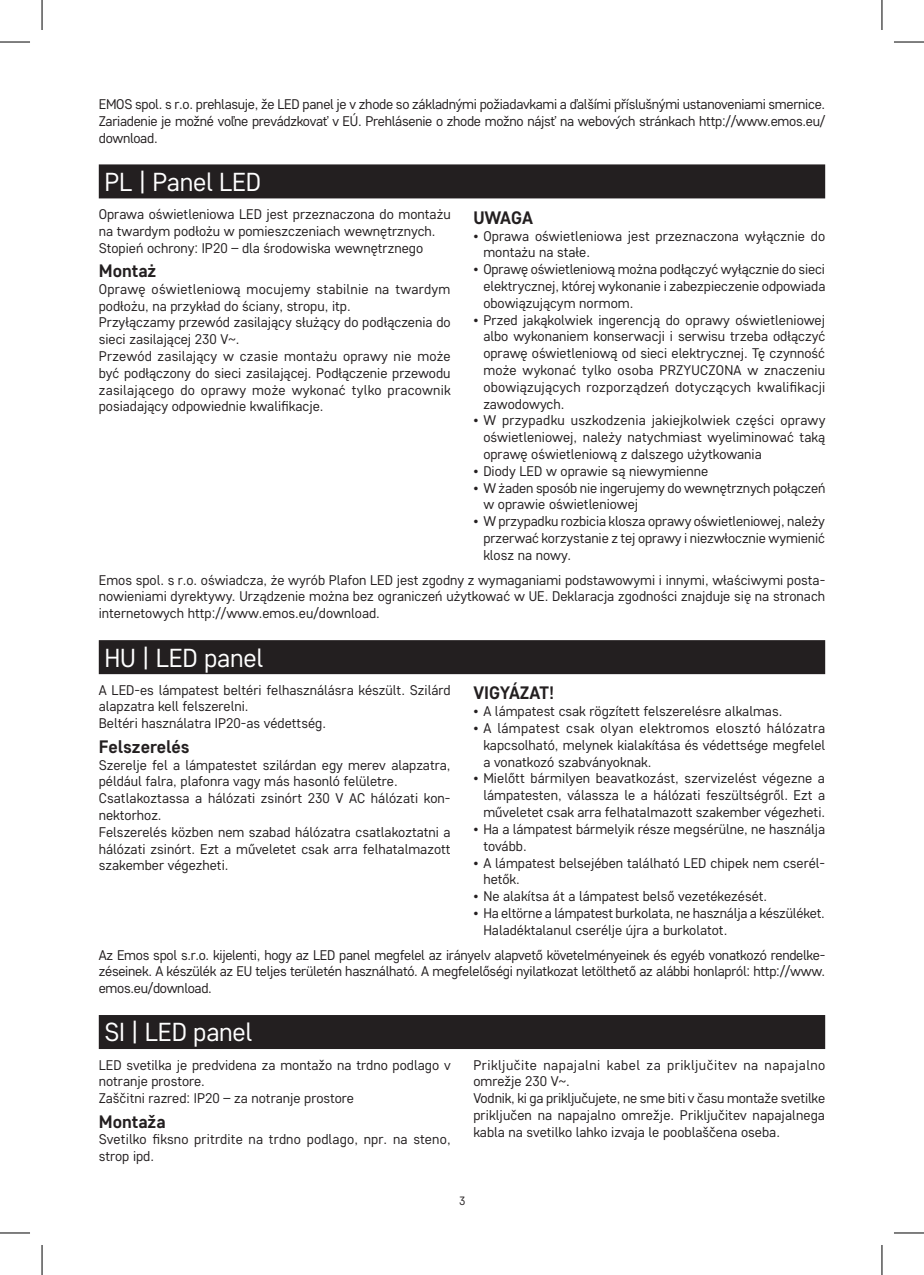
<style>
.page{position:relative;width:924px;height:1275px;background:#fff}
.page>*{position:absolute;margin:0;border:0;box-sizing:border-box;transform-origin:0 0}
.t1{font:26px "Core Sans D35";letter-spacing:-.01em;color:#fff}
.t2{font:700 18px "Core Sans D55";color:#231f20}
.t3{font:14px/16.8px "Core Sans D35";color:#231f20}
.t4{font:12px "Core Sans D35";color:#231f20}
</style>
<div class="page">
<div style="left:99px;top:164px;width:725px;height:34px;background:#231f20"></div>
<div style="left:99px;top:640px;width:725px;height:34px;background:#231f20"></div>
<div style="left:99px;top:1015px;width:725px;height:34px;background:#231f20"></div>
<hr style="left:0;top:42px;width:30px;height:1px;background:#000">
<hr style="left:893px;top:42px;width:30px;height:1px;background:#000">
<hr style="left:0;top:1232px;width:30px;height:1px;background:#000">
<hr style="left:893px;top:1232px;width:30px;height:1px;background:#000">
<hr style="left:42px;top:0;width:1px;height:30px;background:#000">
<hr style="left:42px;top:1245px;width:1px;height:30px;background:#000">
<hr style="left:881px;top:0;width:1px;height:30px;background:#000">
<hr style="left:881px;top:1245px;width:1px;height:30px;background:#000">
<p class="t3" style="left:99px;top:95px;width:727px;text-align:justify">EMOS spol. s r.o. prehlasuje, že LED panel je v zhode so základnými požiadavkami a ďalšími příslušnými ustanoveniami smernice.<br>Zariadenie je možné voľne prevádzkovať v EÚ. Prehlásenie o zhode možno nájsť na webových stránkach http://www.emos.eu/ download.</p>
<h1 class="t1" style="left:104px;top:165px;width:158px">PL | Panel LED</h1>
<p class="t3" style="left:99px;top:205px;width:353px">Oprawa oświetleniowa LED jest przeznaczona do montażu na twardym podłożu w pomieszczeniach wewnętrznych.<br>Stopień ochrony: IP20 – dla środowiska wewnętrznego</p>
<p class="t2" style="left:99px;top:259px;width:59px">Montaż</p>
<p class="t3" style="left:99px;top:280px;width:353px">Oprawę oświetleniową mocujemy stabilnie na twardym podłożu, na przykład do ściany, stropu, itp.<br>Przyłączamy przewód zasilający służący do podłączenia do sieci zasilającej 230 V~.<br>Przewód zasilający w czasie montażu oprawy nie może być podłączony do sieci zasilającej. Podłączenie przewodu zasilającego do oprawy może wykonać tylko pracownik posiadający odpowiednie kwalifikacje.</p>
<p class="t2" style="left:473px;top:206px;width:61px">UWAGA</p>
<p class="t3" style="left:483px;top:227px;width:343px;text-indent:-10px">• Oprawa oświetleniowa jest przeznaczona wyłącznie do montażu na stałe.</p>
<p class="t3" style="left:483px;top:260px;width:343px;text-align:justify;text-indent:-10px">• Oprawę oświetleniową można podłączyć wyłącznie do sieci elektrycznej, której wykonanie i zabezpieczenie odpowiada obowiązującym normom.</p>
<p class="t3" style="left:483px;top:311px;width:343px;text-align:justify;text-indent:-10px">• Przed jakąkolwiek ingerencją do oprawy oświetleniowej albo wykonaniem konserwacji i serwisu trzeba odłączyć oprawę oświetleniową od sieci elektrycznej. Tę czynność może wykonać tylko osoba PRZYUCZONA w znaczeniu obowiązujących rozporządzeń dotyczących kwalifikacji zawodowych.</p>
<p class="t3" style="left:483px;top:412px;width:343px;text-align:justify;text-indent:-10px">• W przypadku uszkodzenia jakiejkolwiek części oprawy oświetleniowej, należy natychmiast wyeliminować taką oprawę oświetleniową z dalszego użytkowania</p>
<p class="t3" style="left:473px;top:462px;width:236px">• Diody LED w oprawie są niewymienne</p>
<p class="t3" style="left:483px;top:479px;width:343px;text-indent:-10px">• W żaden sposób nie ingerujemy do wewnętrznych połączeń w oprawie oświetleniowej</p>
<p class="t3" style="left:483px;top:512px;width:343px;text-align:justify;text-indent:-10px">• W przypadku rozbicia klosza oprawy oświetleniowej, należy przerwać korzystanie z tej oprawy i niezwłocznie wymienić klosz na nowy.</p>
<p class="t3" style="left:99px;top:571px;width:727px;text-align:justify">Emos spol. s r.o. oświadcza, że wyrób Plafon LED jest zgodny z wymaganiami podstawowymi i innymi, właściwymi posta&shy;nowieniami dyrektywy. Urządzenie można bez ograniczeń użytkować w UE. Deklaracja zgodności znajduje się na stronach internetowych http://www.emos.eu/download.</p>
<h1 class="t1" style="left:104px;top:640px;width:160px">HU | LED panel</h1>
<p class="t3" style="left:99px;top:681px;width:353px">A LED-es lámpatest beltéri felhasználásra készült. Szilárd alapzatra kell felszerelni.<br>Beltéri használatra IP20-as védettség.</p>
<p class="t2" style="left:99px;top:734px;width:92px">Felszerelés</p>
<p class="t3" style="left:99px;top:756px;width:353px">Szerelje fel a lámpatestet szilárdan egy merev alapzatra, például falra, plafonra vagy más hasonló felületre.<br>Csatlakoztassa a hálózati zsinórt 230 V AC hálózati kon&shy;nektorhoz.<br>Felszerelés közben nem szabad hálózatra csatlakoztatni a hálózati zsinórt. Ezt a műveletet csak arra felhatalmazott szakember végezheti.</p>
<p class="t2" style="left:473px;top:681px;width:83px">VIGYÁZAT!</p>
<p class="t3" style="left:473px;top:702px;width:310px">• A lámpatest csak rögzített felszerelésre alkalmas.</p>
<p class="t3" style="left:483px;top:719px;width:343px;text-align:justify;text-indent:-10px">• A lámpatest csak olyan elektromos elosztó hálózatra kapcsolható, melynek kialakítása és védettsége megfelel a vonatkozó szabványoknak.</p>
<p class="t3" style="left:483px;top:769px;width:343px;text-align:justify;text-indent:-10px">• Mielőtt bármilyen beavatkozást, szervizelést végezne a lámpatesten, válassza le a hálózati feszültségről. Ezt a műveletet csak arra felhatalmazott szakember végezheti.</p>
<p class="t3" style="left:483px;top:820px;width:343px;text-indent:-10px">• Ha a lámpatest bármelyik része megsérülne, ne használja tovább.</p>
<p class="t3" style="left:483px;top:853px;width:343px;text-indent:-10px">• A lámpatest belsejében található LED chipek nem cserél&shy;hetők.</p>
<p class="t3" style="left:473px;top:887px;width:295px">• Ne alakítsa át a lámpatest belső vezetékezését.</p>
<p class="t3" style="left:483px;top:904px;width:343px;text-indent:-10px">• Ha eltörne a lámpatest burkolata, ne használja a készüléket.<br>Haladéktalanul cserélje újra a burkolatot.</p>
<p class="t3" style="left:99px;top:945px;width:727px;text-align:justify">Az Emos spol s.r.o. kijelenti, hogy az LED panel megfelel az irányelv alapvető követelményeinek és egyéb vonatkozó rendelke&shy;zéseinek. A készülék az EU teljes területén használható. A megfelelőségi nyilatkozat letölthető az alábbi honlapról: http://www. emos.eu/download.</p>
<h1 class="t1" style="left:104px;top:1015px;width:149px">SI | LED panel</h1>
<p class="t3" style="left:99px;top:1055px;width:353px">LED svetilka je predvidena za montažo na trdno podlago v notranje prostore.<br>Zaščitni razred: IP20 – za notranje prostore</p>
<p class="t2" style="left:99px;top:1109px;width:68px">Montaža</p>
<p class="t3" style="left:99px;top:1130px;width:353px">Svetilko fiksno pritrdite na trdno podlago, npr. na steno, strop ipd.</p>
<p class="t3" style="left:473px;top:1055px;width:353px">Priključite napajalni kabel za priključitev na napajalno omrežje 230 V~.<br>Vodnik, ki ga priključujete, ne sme biti v času montaže svetilke priključen na napajalno omrežje. Priključitev napajalnega kabla na svetilko lahko izvaja le pooblaščena oseba.</p>
<p class="t4" style="left:459px;top:1192px;width:8px">3</p>
</div>
